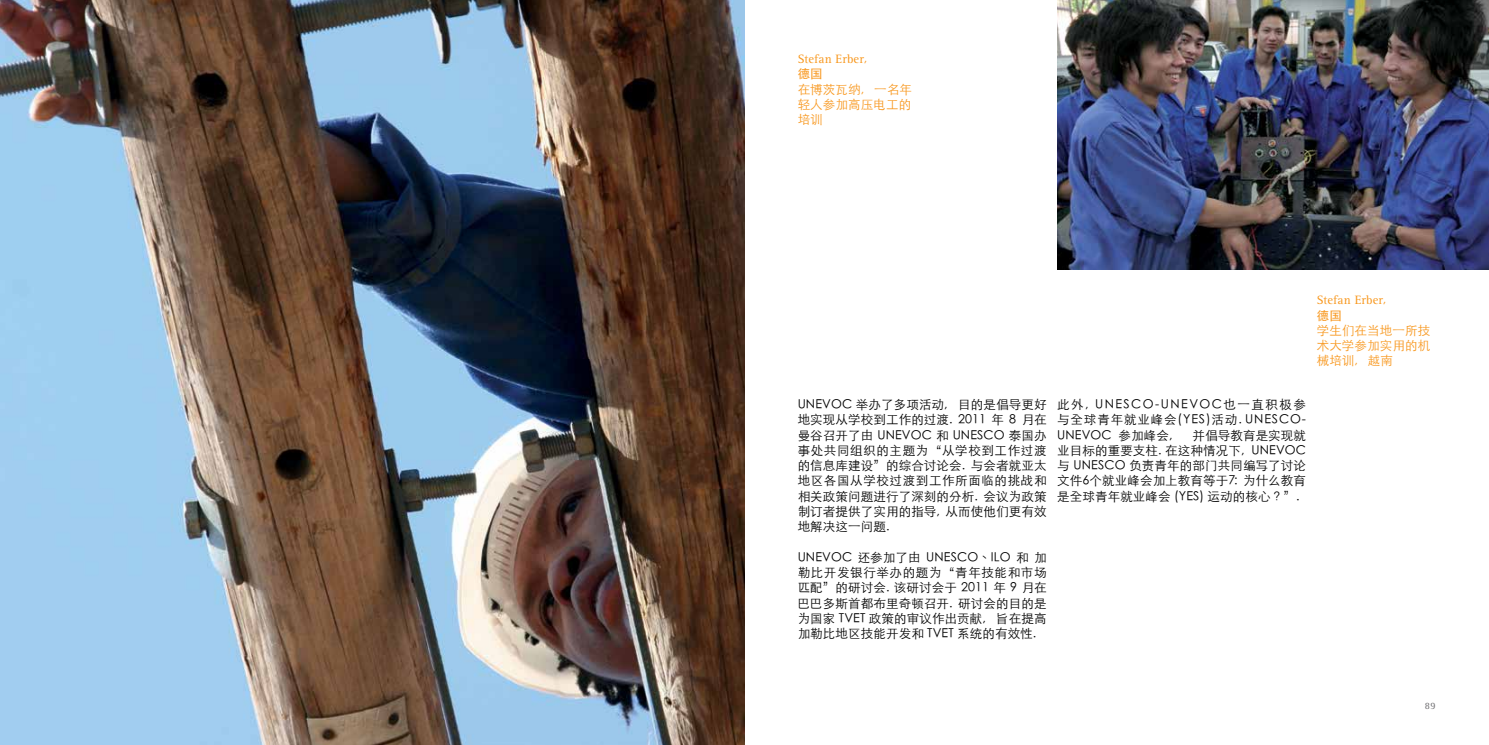
<style>
.page{position:relative;width:1489px;height:745px;background:#fff}
.page>*{position:absolute;margin:0;border:0;box-sizing:border-box;transform-origin:0 0}
.t1{font:300 12.5px/15.2px "ST Heiti TC";letter-spacing:.01em;color:#000;text-align:justify}
.t2{font:300 12.5px/15.2px "ST Heiti TC";letter-spacing:.01em;color:#f8971d}
.t3{font:10px "Rotis Serif";color:#717073}
.s1{font-family:"Rotis Serif";font-weight:400}
.s2{font-weight:500}
</style>
<div class="page">
<img style="left:0;top:0;width:744px;height:744px">
<img style="left:1057px;top:0;width:431px;height:269px">
<p class="t2" style="left:797px;top:50px;width:116px"><span class="s1">Stefan Erber</span>,<br><span class="s2">德国<br></span>在博茨瓦纳, 一名年轻人参加高压电工的培训</p>
<p class="t2" style="left:1316px;top:291px;width:115px"><span class="s1">Stefan Erber</span>,<br><span class="s2">德国<br></span>学生们在当地一所技术大学参加实用的机械培训, 越南</p>
<p class="t1" style="left:797px;top:395px;width:250px">UNEVOC 举办了多项活动, 目的是倡导更好地实现从学校到工作的过渡. 2011 年 8 月在曼谷召开了由 UNEVOC 和 UNESCO 泰国办事处共同组织的主题为“从学校到工作过渡的信息库建设”的综合讨论会. 与会者就亚太地区各国从学校过渡到工作所面临的挑战和相关政策问题进行了深刻的分析. 会议为政策制订者提供了实用的指导, 从而使他们更有效地解决这一问题.</p>
<p class="t1" style="left:797px;top:548px;width:250px">UNEVOC 还参加了由 UNESCO、ILO 和 加勒比开发银行举办的题为“青年技能和市场匹配”的研讨会. 该研讨会于 2011 年 9 月在巴巴多斯首都布里奇顿召开. 研讨会的目的是为国家 TVET 政策的审议作出贡献, 旨在提高加勒比地区技能开发和 TVET 系统的有效性.</p>
<p class="t1" style="left:1057px;top:395px;width:250px">此外, UNESCO-UNEVOC也一直积极参与全球青年就业峰会(YES)活动. UNESCO-UNEVOC 参加峰会,</p>
<p class="t1" style="left:1057px;top:426px;width:250px;text-indent:135px">并倡导教育是实现就业目标的重要支柱. 在这种情况下, UNEVOC与 UNESCO 负责青年的部门共同编写了讨论文件6个就业峰会加上教育等于7: 为什么教育是全球青年就业峰会 (YES) 运动的核心？”.</p>
<p class="t3" style="left:1424px;top:700px;width:13px">89</p>
</div>
